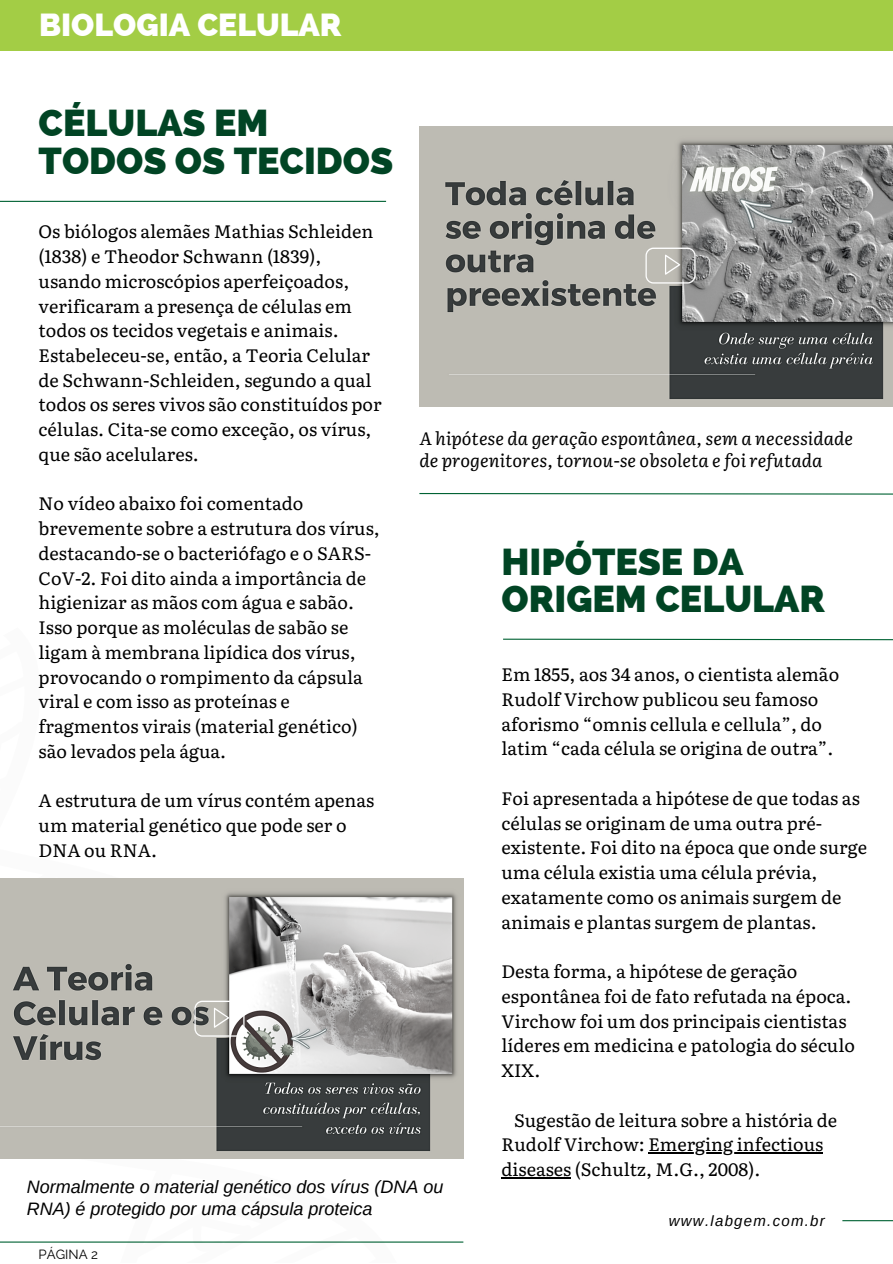
<style>
.page{position:relative;width:893px;height:1264px;background:#fff}
.page>*{position:absolute;margin:0;border:0;box-sizing:border-box;transform-origin:0 0}
.t1{font:800 37.5px/37px "Raleway";color:#014424}
.t2{font:800 31.95px "Raleway";color:#fff}
.t3{font:18px/24.8px "Literata";color:#000}
.t4{font:italic 18px/21.3px "Literata";color:#000}
.t5{font:italic 18px/21.3px "Arimo";color:#000}
.t6{font:italic 15px "Arimo";letter-spacing:.085em;color:#000}
.t7{font:13.2px "Raleway";color:#000}
</style>
<div class="page">
<img style="left:419px;top:126px;width:473px;height:280px">
<hr style="left:0;top:201px;width:386px;height:1px;background:#006233">
<svg style="left:419px;top:493px;width:473px;height:2px"></svg>
<hr style="left:0;top:1241px;width:463px;height:1px;background:#006233">
<hr style="left:842px;top:1220px;width:50px;height:1px;background:#006233">
<svg style="left:101px;top:1241px;width:286px;height:2px"></svg>
<div style="left:0;top:0;width:892px;height:51px;background:#a3cd45"></div>
<img style="left:0;top:878px;width:463px;height:280px">
<hr style="left:648px;top:1152px;width:175px;height:1px;background:#000">
<hr style="left:501px;top:1177px;width:70px;height:1px;background:#000">
<svg style="left:503px;top:638px;width:389px;height:3px"></svg>
<svg style="left:645px;top:247px;width:50px;height:36px;background:#b3b2ad"></svg>
<svg style="left:0;top:878px;width:244px;height:269px;background:#adaca5"></svg>
<h2 class="t2" style="left:39px;top:6px;width:304px">BIOLOGIA CELULAR</h2>
<h1 class="t1" style="left:39px;top:105px;width:356px">CÉLULAS EM<br>TODOS OS TECIDOS</h1>
<p class="t3" style="left:39px;top:218px;width:344px">Os biólogos alemães Mathias Schleiden (1838) e Theodor Schwann (1839), usando microscópios aperfeiçoados, verificaram a presença de células em todos os tecidos vegetais e animais.<br>Estabeleceu-se, então, a Teoria Celular de Schwann-Schleiden, segundo a qual todos os seres vivos são constituídos por células. Cita-se como exceção, os vírus, que são acelulares.</p>
<p class="t3" style="left:39px;top:490px;width:342px">No vídeo abaixo foi comentado brevemente sobre a estrutura dos vírus, destacando-se o bacteriófago e o SARS-CoV-2. Foi dito ainda a importância de higienizar as mãos com água e sabão.<br>Isso porque as moléculas de sabão se ligam à membrana lipídica dos vírus, provocando o rompimento da cápsula viral e com isso as proteínas e fragmentos virais (material genético) são levados pela água.</p>
<p class="t3" style="left:39px;top:787px;width:337px">A estrutura de um vírus contém apenas um material genético que pode ser o<br>DNA ou RNA.</p>
<p class="t4" style="left:419px;top:427px;width:435px">A hipótese da geração espontânea, sem a necessidade de progenitores, tornou-se obsoleta e foi refutada</p>
<h1 class="t1" style="left:501px;top:543px;width:325px">HIPÓTESE DA<br>ORIGEM CELULAR</h1>
<p class="t3" style="left:501px;top:661px;width:339px">Em 1855, aos 34 anos, o cientista alemão Rudolf Virchow publicou seu famoso aforismo “omnis cellula e cellula”, do latim “cada célula se origina de outra”.</p>
<p class="t3" style="left:501px;top:784px;width:367px">Foi apresentada a hipótese de que todas as células se originam de uma outra pré&shy;existente. Foi dito na época que onde surge uma célula existia uma célula prévia, exatamente como os animais surgem de animais e plantas surgem de plantas.</p>
<p class="t3" style="left:501px;top:957px;width:355px">Desta forma, a hipótese de geração espontânea foi de fato refutada na época.<br>Virchow foi um dos principais cientistas líderes em medicina e patologia do século<br>XIX.</p>
<p class="t3" style="left:501px;top:1106px;width:337px;text-indent:13px">Sugestão de leitura sobre a história de<br>Rudolf Virchow: Emerging infectious diseases (Schultz, M.G., 2008).</p>
<p class="t5" style="left:27px;top:1176px;width:418px">Normalmente o material genético dos vírus (DNA ou<br>RNA) é protegido por uma cápsula proteica</p>
<p class="t6" style="left:668px;top:1212px;width:158px">www.labgem.com.br</p>
<p class="t7" style="left:39px;top:1246px;width:61px">PÁGINA 2</p>
</div>
